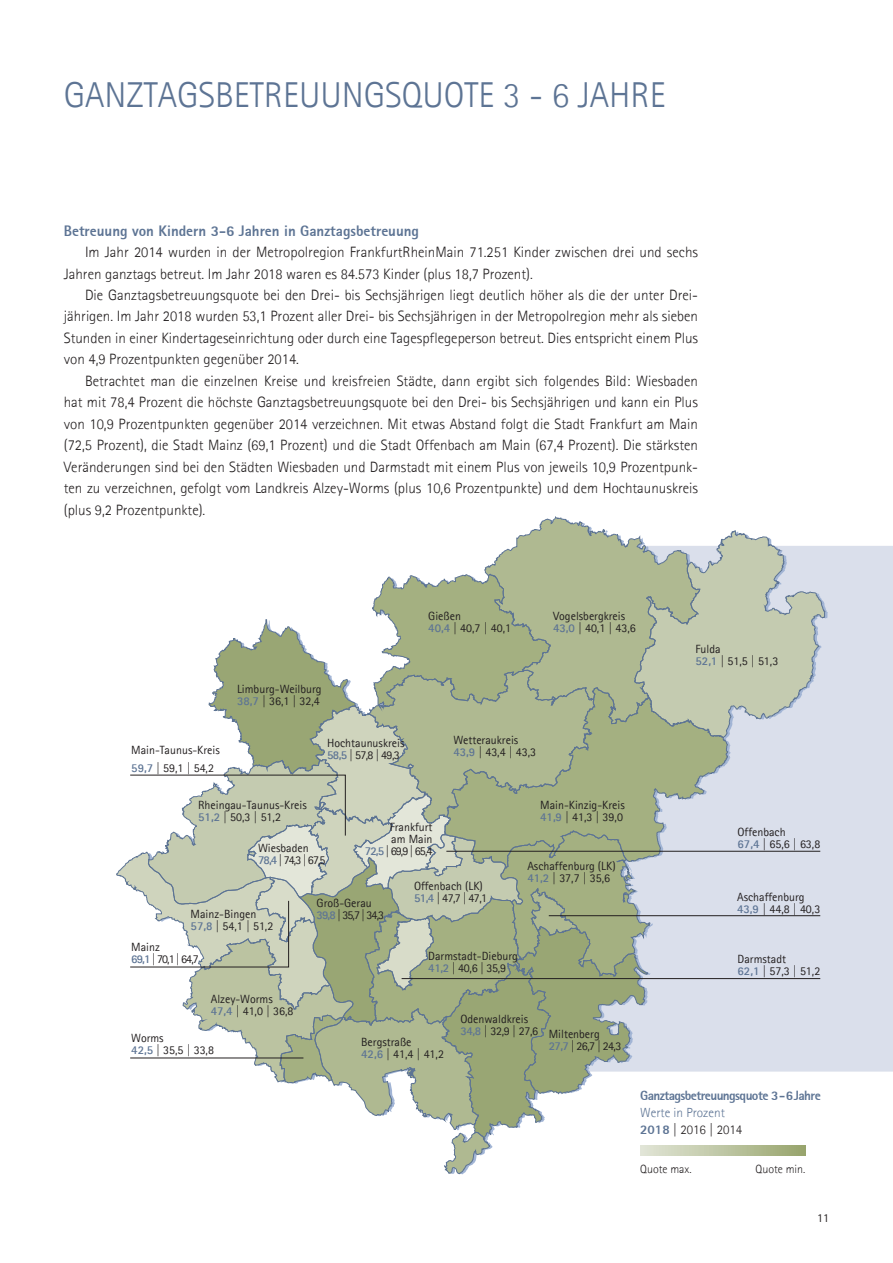
<style>
.page{position:relative;width:893px;height:1263px;background:#fff}
.page>*{position:absolute;margin:0;border:0;box-sizing:border-box;transform-origin:0 0}
.t1{font:300 36px "Agfa Rotis Sans Serif";color:#5d7494}
.t2{font:300 15px/21.5px "Agfa Rotis Sans Serif";color:#231f20;text-align:justify}
.t3{font:800 15px "Agfa Rotis Sans Serif";color:#5d7494}
.t4{font:800 13.2px "Agfa Rotis Sans Serif";letter-spacing:-.045em;color:#5d7494}
.t5{font:300 13.2px/17.2px "Agfa Rotis Sans Serif";color:#5d7494}
.t6{font:12px "Agfa Rotis Sans Serif";color:#231f20}
.t7{font:11.85px/11.9px "Agfa Rotis Sans Serif";color:#231f20}
.t8{font:300 11.85px "Agfa Rotis Sans Serif";color:#231f20}
.s1{font-weight:700;color:#5d7494}
.s2{font-weight:800}
.s3{color:#231f20}
</style>
<div class="page">
<div style="left:828px;top:546px;width:65px;height:525px;background:#dadfeb"></div>
<svg style="left:116px;top:517px;width:712px;height:657px"></svg>
<hr style="left:130px;top:1058px;width:173px;height:1px;background:#231f20">
<svg style="left:640px;top:1146px;width:165px;height:9px"></svg>
<h1 class="t1" style="left:64px;top:73px;width:604px">GANZTAGSBETREUUNGSQUOTE 3 - 6 JAHRE</h1>
<p class="t3" style="left:64px;top:221px;width:357px">Betreuung von Kindern 3-6 Jahren in Ganztagsbetreuung</p>
<p class="t2" style="left:64px;top:241px;width:636px;text-indent:21px">Im Jahr 2014 wurden in der Metropolregion FrankfurtRheinMain 71.251 Kinder zwischen drei und sechs<br>Jahren ganztags betreut. Im Jahr 2018 waren es 84.573 Kinder (plus 18,7 Prozent).</p>
<p class="t2" style="left:64px;top:284px;width:636px;text-indent:21px">Die Ganztagsbetreuungsquote bei den Drei- bis Sechsjährigen liegt deutlich höher als die der unter Drei&shy;jährigen. Im Jahr 2018 wurden 53,1 Prozent aller Drei- bis Sechsjährigen in der Metropolregion mehr als sieben Stunden in einer Kindertageseinrichtung oder durch eine Tagespflegeperson betreut. Dies entspricht einem Plus von 4,9 Prozentpunkten gegenüber 2014.</p>
<p class="t2" style="left:64px;top:370px;width:636px;text-indent:21px">Betrachtet man die einzelnen Kreise und kreisfreien Städte, dann ergibt sich folgendes Bild: Wiesbaden hat mit 78,4 Prozent die höchste Ganztagsbetreuungsquote bei den Drei- bis Sechsjährigen und kann ein Plus von 10,9 Prozentpunkten gegenüber 2014 verzeichnen. Mit etwas Abstand folgt die Stadt Frankfurt am Main (72,5 Prozent), die Stadt Mainz (69,1 Prozent) und die Stadt Offenbach am Main (67,4 Prozent). Die stärksten Veränderungen sind bei den Städten Wiesbaden und Darmstadt mit einem Plus von jeweils 10,9 Prozentpunk&shy;ten zu verzeichnen, gefolgt vom Landkreis Alzey-Worms (plus 10,6 Prozentpunkte) und dem Hochtaunuskreis (plus 9,2 Prozentpunkte).</p>
<p class="t7" style="left:428px;top:610px;width:84px">Gießen<br><span class="s1">40,4</span> | 40,7 | 40,1</p>
<p class="t7" style="left:553px;top:610px;width:84px">Vogelsbergkreis<br><span class="s1">43,0</span> | 40,1 | 43,6</p>
<p class="t7" style="left:131px;top:741px;width:90px;line-height:17.2px">Main-Taunus-Kreis<br><span class="s1">59,7</span> | 59,1 | 54,2</p>
<p class="t7" style="left:237px;top:683px;width:86px">Limburg-Weilburg<br><span class="s1">38,7</span> | 36,1 | 32,4</p>
<p class="t7" style="left:327px;top:737px;width:79px">Hochtaunuskreis<br><span class="s1">58,5</span> | 57,8 | 49,3</p>
<p class="t7" style="left:453px;top:734px;width:84px">Wetteraukreis<br><span class="s1">43,9</span> | 43,4 | 43,3</p>
<p class="t7" style="left:198px;top:799px;width:110px">Rheingau-Taunus-Kreis<br><span class="s1">51,2</span> | 50,3 | 51,2</p>
<p class="t7" style="left:258px;top:842px;width:69px">Wiesbaden<br><span class="s1">78,4</span> | 74,3 | 67,5</p>
<p class="t7" style="left:365px;top:821px;width:69px;text-align:right">Frankfurt<br>am Main<br><span class="s1">72,5</span> | 69,9 | 65,4</p>
<p class="t7" style="left:191px;top:907px;width:84px">Mainz-Bingen<br><span class="s1">57,8</span> | 54,1 | 51,2</p>
<p class="t7" style="left:131px;top:941px;width:69px">Mainz<br><span class="s1">69,1</span> | 70,1 | 64,7</p>
<p class="t7" style="left:317px;top:897px;width:69px">Groß-Gerau<br><span class="s1">39,8</span> | 35,7 | 34,3</p>
<p class="t7" style="left:414px;top:880px;width:75px">Offenbach (LK)<br><span class="s1">51,4</span> | 47,7 | 47,1</p>
<p class="t7" style="left:428px;top:950px;width:91px">Darmstadt-Dieburg<br><span class="s1">41,2</span> | 40,6 | 35,9</p>
<p class="t7" style="left:540px;top:799px;width:86px">Main-Kinzig-Kreis<br><span class="s1">41,9</span> | 41,3 | 39,0</p>
<p class="t7" style="left:527px;top:859px;width:90px">Aschaffenburg (LK)<br><span class="s1">41,2</span> | 37,7 | 35,6</p>
<p class="t7" style="left:211px;top:992px;width:84px">Alzey-Worms<br><span class="s1">47,4</span> | 41,0 | 36,8</p>
<p class="t7" style="left:131px;top:1032px;width:84px">Worms<br><span class="s1">42,5</span> | 35,5 | 33,8</p>
<p class="t7" style="left:361px;top:1036px;width:84px">Bergstraße<br><span class="s1">42,6</span> | 41,4 | 41,2</p>
<p class="t7" style="left:460px;top:1013px;width:69px">Odenwaldkreis</p>
<p class="t7" style="left:460px;top:1026px;width:141px"><span class="s1">34,8</span> | 32,9 | 27,6 Miltenberg</p>
<p class="t7" style="left:549px;top:1039px;width:74px"><span class="s1">27,7</span> | 26,7 | 24,3</p>
<p class="t7" style="left:695px;top:643px;width:84px">Fulda<br><span class="s1">52,1</span> | 51,5 | 51,3</p>
<p class="t7" style="left:737px;top:826px;width:84px">Offenbach<br><span class="s1">67,4</span> | 65,6 | 63,8</p>
<p class="t7" style="left:737px;top:891px;width:85px">Aschaffenburg<br><span class="s1">43,9</span> | 44,8 | 40,3</p>
<p class="t7" style="left:737px;top:953px;width:84px">Darmstadt<br><span class="s1">62,1</span> | 57,3 | 51,2</p>
<p class="t4" style="left:640px;top:1087px;width:182px">Ganztagsbetreuungsquote 3 - 6 Jahre</p>
<p class="t5" style="left:640px;top:1103px;width:104px">Werte in Prozent<br><span class="s2">2018</span> <span class="s3">| 2016 | 2014</span></p>
<p class="t8" style="left:640px;top:1162px;width:53px">Quote max.</p>
<p class="t8" style="left:755px;top:1162px;width:51px">Quote min.</p>
<p class="t6" style="left:817px;top:1211px;width:13px">11</p>
</div>
